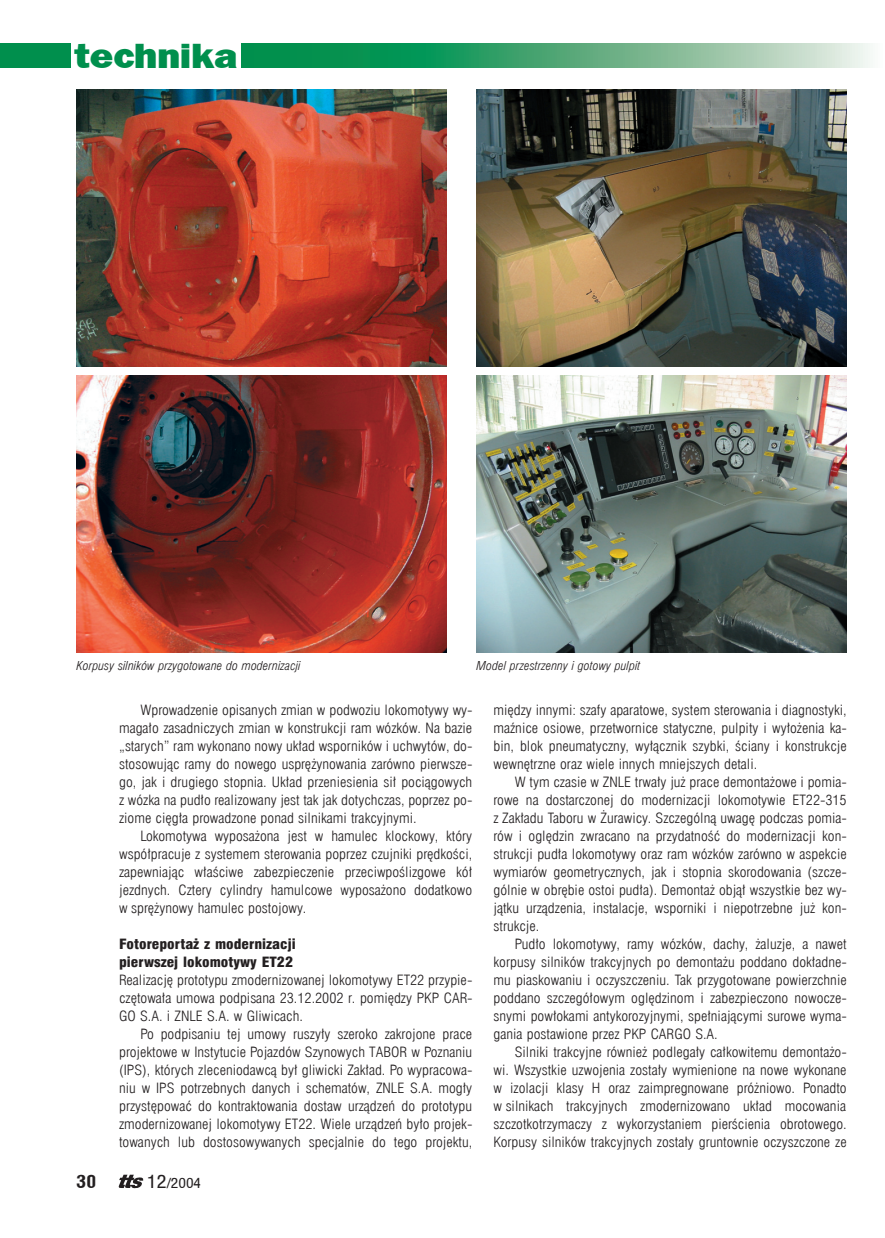
<style>
.page{position:relative;width:885px;height:1238px;background:#fff}
.page>*{position:absolute;margin:0;border:0;box-sizing:border-box;transform-origin:0 0}
.t1{font:36px "Frankfurt Goth Hvypl";color:#008f4d;scale:1.1 1}
.t2{font:700 18px "Switzerland Condpl";color:#231f20;scale:1.1 1}
.t3{font:13.8px/18px "Swis 721 Lt Cn EU Normal";color:#231f20;text-align:justify;scale:1.1 1}
.t4{font:13.8px/18px "Swis 721 Blk Cn EU Normal";color:#231f20;scale:1.1 1}
.t5{font:13.8px "Switzerland Condpl";color:#231f20;scale:1.1 1}
.t6{font:12px "Swis 721 Lt Cn EU Italic";color:#231f20;scale:1.1 1}
.s1{font-size:18px}
</style>
<div class="page">
<div style="left:0;top:43px;width:70px;height:25px;background:#008f4d"></div>
<svg style="left:241px;top:43px;width:629px;height:25px;background:#58af82"></svg>
<svg style="left:119px;top:1174px;width:24px;height:13px"></svg>
<img style="left:77px;top:89px;width:369px;height:278px">
<img style="left:77px;top:375px;width:369px;height:277px">
<img style="left:476px;top:89px;width:370px;height:278px">
<img style="left:476px;top:375px;width:370px;height:277px">
<h1 class="t1" style="left:74px;top:34px;width:149px">technika</h1>
<p class="t6" style="left:77px;top:658px;width:205px">Korpusy silników przygotowane do modernizacji</p>
<p class="t6" style="left:476px;top:658px;width:150px">Model przestrzenny i gotowy pulpit</p>
<p class="t3" style="left:119px;top:701px;width:322px;text-indent:21px">Wprowadzenie opisanych zmian w podwoziu lokomotywy wy&shy;magało zasadniczych zmian w konstrukcji ram wózków. Na bazie „starych” ram wykonano nowy układ wsporników i uchwytów, do&shy;stosowując ramy do nowego usprężynowania zarówno pierwsze&shy;go, jak i drugiego stopnia. Układ przeniesienia sił pociągowych z wózka na pudło realizowany jest tak jak dotychczas, poprzez po&shy;ziome cięgła prowadzone ponad silnikami trakcyjnymi.</p>
<p class="t3" style="left:119px;top:827px;width:322px;text-indent:21px">Lokomotywa wyposażona jest w hamulec klockowy, który współpracuje z systemem sterowania poprzez czujniki prędkości, zapewniając właściwe zabezpieczenie przeciwpoślizgowe kół jezdnych. Cztery cylindry hamulcowe wyposażono dodatkowo w sprężynowy hamulec postojowy.</p>
<p class="t4" style="left:119px;top:936px;width:162px">Fotoreportaż z modernizacji pierwszej lokomotywy ET22</p>
<p class="t3" style="left:119px;top:971px;width:322px">Realizację prototypu zmodernizowanej lokomotywy ET22 przypie&shy;czętowała umowa podpisana 23.12.2002 r. pomiędzy PKP CAR-GO S.A. i ZNLE S.A. w Gliwicach.</p>
<p class="t3" style="left:119px;top:1025px;width:322px;text-indent:21px">Po podpisaniu tej umowy ruszyły szeroko zakrojone prace projektowe w Instytucie Pojazdów Szynowych TABOR w Poznaniu (IPS), których zleceniodawcą był gliwicki Zakład. Po wypracowa&shy;niu w IPS potrzebnych danych i schematów, ZNLE S.A. mogły przystępować do kontraktowania dostaw urządzeń do prototypu zmodernizowanej lokomotywy ET22. Wiele urządzeń było projek&shy;towanych lub dostosowywanych specjalnie do tego projektu,</p>
<h2 class="t2" style="left:77px;top:1170px;width:20px">30</h2>
<p class="t5" style="left:147px;top:1173px;width:51px"><span class="s1">12</span>/2004</p>
<p class="t3" style="left:493px;top:701px;width:322px">między innymi: szafy aparatowe, system sterowania i diagnostyki, maźnice osiowe, przetwornice statyczne, pulpity i wyłożenia ka&shy;bin, blok pneumatyczny, wyłącznik szybki, ściany i konstrukcje wewnętrzne oraz wiele innych mniejszych detali.</p>
<p class="t3" style="left:493px;top:773px;width:322px;text-indent:21px">W tym czasie w ZNLE trwały już prace demontażowe i pomia&shy;rowe na dostarczonej do modernizacji lokomotywie ET22-315 z Zakładu Taboru w Żurawicy. Szczególną uwagę podczas pomia&shy;rów i oględzin zwracano na przydatność do modernizacji kon&shy;strukcji pudła lokomotywy oraz ram wózków zarówno w aspekcie wymiarów geometrycznych, jak i stopnia skorodowania (szcze&shy;gólnie w obrębie ostoi pudła). Demontaż objął wszystkie bez wy&shy;jątku urządzenia, instalacje, wsporniki i niepotrzebne już kon&shy;strukcje.</p>
<p class="t3" style="left:493px;top:935px;width:322px;text-indent:21px">Pudło lokomotywy, ramy wózków, dachy, żaluzje, a nawet korpusy silników trakcyjnych po demontażu poddano dokładne&shy;mu piaskowaniu i oczyszczeniu. Tak przygotowane powierzchnie poddano szczegółowym oględzinom i zabezpieczono nowocze&shy;snymi powłokami antykorozyjnymi, spełniającymi surowe wyma&shy;gania postawione przez PKP CARGO S.A.</p>
<p class="t3" style="left:493px;top:1043px;width:322px;text-indent:21px">Silniki trakcyjne również podlegały całkowitemu demontażo&shy;wi. Wszystkie uzwojenia zostały wymienione na nowe wykonane w izolacji klasy H oraz zaimpregnowane próżniowo. Ponadto w silnikach trakcyjnych zmodernizowano układ mocowania szczotkotrzymaczy z wykorzystaniem pierścienia obrotowego.<br>Korpusy silników trakcyjnych zostały gruntownie oczyszczone ze</p>
</div>
